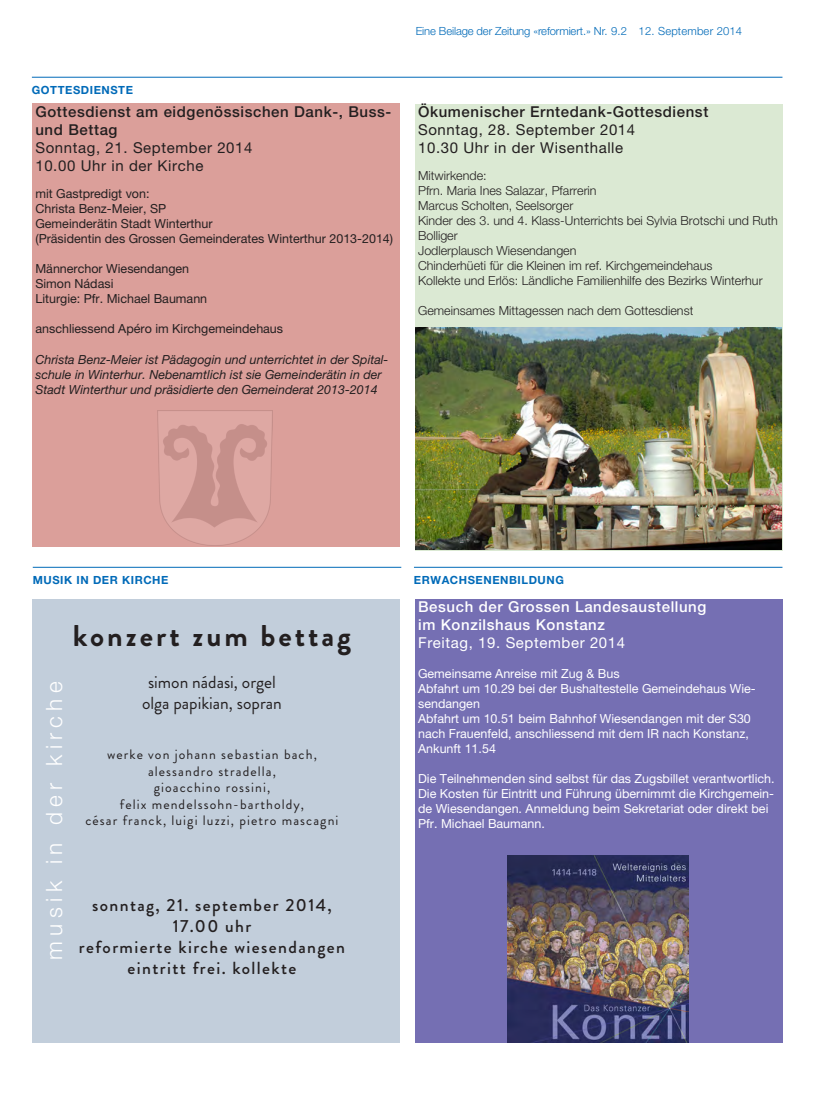
<style>
.page{position:relative;width:815px;height:1106px;background:#fff}
.page>*{position:absolute;margin:0;border:0;box-sizing:border-box;transform-origin:0 0}
.t1{font:700 30px "Brandon Grotesque";letter-spacing:.1em;color:#231f20}
._00_Bildnachweis{font:300 22.5px "Helvetica Neue LT Pro";letter-spacing:.24em;color:#fff}
.t2{font:500 17.5px/21px "Brandon Grotesque";letter-spacing:.08em;color:#231f20;text-align:center}
.t3{font:17.5px "Brandon Grotesque";color:#231f20}
._00_Bildnachweis-2{font:15px "Helvetica Neue LT Pro";letter-spacing:.04em;color:#231f20}
._00_Bildnachweis-3{font:500 15px/18px "Helvetica Neue LT Pro";letter-spacing:.04em;color:#231f20}
._00_Bildnachweis-4{font:500 15px "Helvetica Neue LT Pro";letter-spacing:.04em;color:#fff}
._00_Bildnachweis-5{font:15px "Helvetica Neue LT Pro";letter-spacing:.04em;color:#fff}
.t4{font:13.75px "Brandon Grotesque";letter-spacing:.08em;color:#231f20}
._00_Bildnachweis-6{font:12.5px/15px "Helvetica Neue LT Pro";color:#fff}
._00_Bildnachweis-7{font:300 12.5px/15px "Helvetica Neue LT Pro";color:#231f20}
._00_Bildnachweis-8{font:12.5px "Helvetica Neue LT Pro";color:#231f20}
._00_Bildnachweis-9{font:italic 12.5px/15px "Helvetica Neue LT Pro";color:#231f20}
.t5{font:300 11.25px "Helvetica Neue LT Pro";letter-spacing:-.01em;color:#006ab8}
._02_Rubriktitel{font:700 11.25px "Helvetica Neue LT Pro";letter-spacing:.05em;color:#006ab8}
</style>
<div class="page">
<hr style="left:33px;top:567px;width:368px;height:1px;background:#006ab8">
<hr style="left:414px;top:567px;width:368px;height:1px;background:#006ab8">
<div style="left:415px;top:599px;width:367px;height:443px;background:#756fb3"></div>
<div style="left:415px;top:104px;width:367px;height:446px;background:#dbe9d3"></div>
<img style="left:415px;top:327px;width:367px;height:222px">
<div style="left:32px;top:599px;width:368px;height:443px;background:#c2cedb"></div>
<div style="left:33px;top:104px;width:367px;height:443px;background:#db9f9a"></div>
<img style="left:158px;top:410px;width:115px;height:135px">
<hr style="left:32px;top:77px;width:750px;height:1px;background:#006ab8">
<img style="left:508px;top:856px;width:181px;height:186px">
<p class="_02_Rubriktitel" style="left:32px;top:83px;width:103px">GOTTESDIENSTE</p>
<p class="_00_Bildnachweis-3" style="left:35px;top:102px;width:357px">Gottesdienst am eidgenössischen Dank-, Buss&shy;und Bettag</p>
<p class="_00_Bildnachweis-2" style="left:35px;top:139px;width:219px">Sonntag, 21. September 2014</p>
<p class="_00_Bildnachweis-2" style="left:35px;top:157px;width:169px">10.00 Uhr in der Kirche</p>
<p class="_00_Bildnachweis-8" style="left:35px;top:186px;width:116px">mit Gastpredigt von:</p>
<p class="_00_Bildnachweis-8" style="left:35px;top:201px;width:132px">Christa Benz-Meier, SP</p>
<p class="_00_Bildnachweis-8" style="left:35px;top:216px;width:179px">Gemeinderätin Stadt Winterthur</p>
<p class="_00_Bildnachweis-8" style="left:35px;top:231px;width:359px">(Präsidentin des Grossen Gemeinderates Winterthur 2013-2014)</p>
<p class="_00_Bildnachweis-8" style="left:35px;top:261px;width:155px">Männerchor Wiesendangen</p>
<p class="_00_Bildnachweis-8" style="left:35px;top:276px;width:80px">Simon Nádasi</p>
<p class="_00_Bildnachweis-8" style="left:35px;top:291px;width:173px">Liturgie: Pfr. Michael Baumann</p>
<p class="_00_Bildnachweis-8" style="left:35px;top:321px;width:249px">anschliessend Apéro im Kirchgemeindehaus</p>
<p class="_00_Bildnachweis-9" style="left:35px;top:351px;width:355px">Christa Benz-Meier ist Pädagogin und unterrichtet in der Spital&shy;schule in Winterhur. Nebenamtlich ist sie Gemeinderätin in der<br>Stadt Winterthur und präsidierte den Gemeinderat 2013-2014</p>
<p class="t5" style="left:416px;top:24px;width:328px">Eine Beilage der Zeitung «reformiert.» Nr. 9.2 12. September 2014</p>
<p class="_00_Bildnachweis-3" style="left:418px;top:102px;width:292px">Ökumenischer Erntedank-Gottesdienst</p>
<p class="_00_Bildnachweis-2" style="left:418px;top:121px;width:219px">Sonntag, 28. September 2014</p>
<p class="_00_Bildnachweis-2" style="left:418px;top:139px;width:207px">10.30 Uhr in der Wisenthalle</p>
<p class="_00_Bildnachweis-7" style="left:418px;top:168px;width:70px">Mitwirkende:</p>
<p class="_00_Bildnachweis-7" style="left:418px;top:183px;width:180px">Pfrn. Maria Ines Salazar, Pfarrerin</p>
<p class="_00_Bildnachweis-7" style="left:418px;top:198px;width:157px">Marcus Scholten, Seelsorger</p>
<p class="_00_Bildnachweis-7" style="left:418px;top:213px;width:361px">Kinder des 3. und 4. Klass-Unterrichts bei Sylvia Brotschi und Ruth<br>Bolliger</p>
<p class="_00_Bildnachweis-7" style="left:418px;top:243px;width:160px">Jodlerplausch Wiesendangen</p>
<p class="_00_Bildnachweis-7" style="left:418px;top:258px;width:296px">Chinderhüeti für die Kleinen im ref. Kirchgemeindehaus</p>
<p class="_00_Bildnachweis-7" style="left:418px;top:273px;width:346px">Kollekte und Erlös: Ländliche Familienhilfe des Bezirks Winterhur</p>
<p class="_00_Bildnachweis-7" style="left:418px;top:303px;width:277px">Gemeinsames Mittagessen nach dem Gottesdienst</p>
<p class="_02_Rubriktitel" style="left:33px;top:573px;width:137px">MUSIK IN DER KIRCHE</p>
<p class="_02_Rubriktitel" style="left:414px;top:573px;width:151px">ERWACHSENENBILDUNG</p>
<p class="_00_Bildnachweis-4" style="left:418px;top:598px;width:290px">Besuch der Grossen Landesaustellung</p>
<p class="_00_Bildnachweis-4" style="left:418px;top:616px;width:188px">im Konzilshaus Konstanz</p>
<p class="_00_Bildnachweis-5" style="left:418px;top:634px;width:209px">Freitag, 19. September 2014</p>
<p class="_00_Bildnachweis-6" style="left:418px;top:666px;width:203px">Gemeinsame Anreise mit Zug &amp; Bus</p>
<p class="_00_Bildnachweis-6" style="left:418px;top:681px;width:339px">Abfahrt um 10.29 bei der Bushaltestelle Gemeindehaus Wie&shy;sendangen</p>
<p class="_00_Bildnachweis-6" style="left:418px;top:711px;width:334px">Abfahrt um 10.51 beim Bahnhof Wiesendangen mit der S30 nach Frauenfeld, anschliessend mit dem IR nach Konstanz,<br>Ankunft 11.54</p>
<p class="_00_Bildnachweis-6" style="left:418px;top:771px;width:358px">Die Teilnehmenden sind selbst für das Zugsbillet verantwortlich.<br>Die Kosten für Eintritt und Führung übernimmt die Kirchgemein&shy;de Wiesendangen. Anmeldung beim Sekretariat oder direkt bei Pfr. Michael Baumann.</p>
<p class="t1" style="left:73px;top:615px;width:280px">konzert zum bettag</p>
<p class="t3" style="left:148px;top:670px;width:129px">simon nádasi, orgel</p>
<p class="t3" style="left:142px;top:691px;width:141px">olga papikian, sopran</p>
<p class="_00_Bildnachweis" style="left:40px;top:960px;width:280px;rotate:-90deg">musik in der kirche</p>
<p class="t4" style="left:107px;top:745px;width:211px">werke von johann sebastian bach,</p>
<p class="t4" style="left:148px;top:761px;width:129px">alessandro stradella,</p>
<p class="t4" style="left:154px;top:778px;width:118px">gioacchino rossini,</p>
<p class="t4" style="left:120px;top:794px;width:186px">felix mendelssohn-bartholdy,</p>
<p class="t4" style="left:85px;top:811px;width:255px">césar franck, luigi luzzi, pietro mascagni</p>
<p class="t2" style="left:92px;top:894px;width:241px">sonntag, 21. september 2014,<br>17.00 uhr</p>
<p class="t2" style="left:79px;top:936px;width:268px">reformierte kirche wiesendangen</p>
<p class="t2" style="left:128px;top:957px;width:170px">eintritt frei. kollekte</p>
</div>
